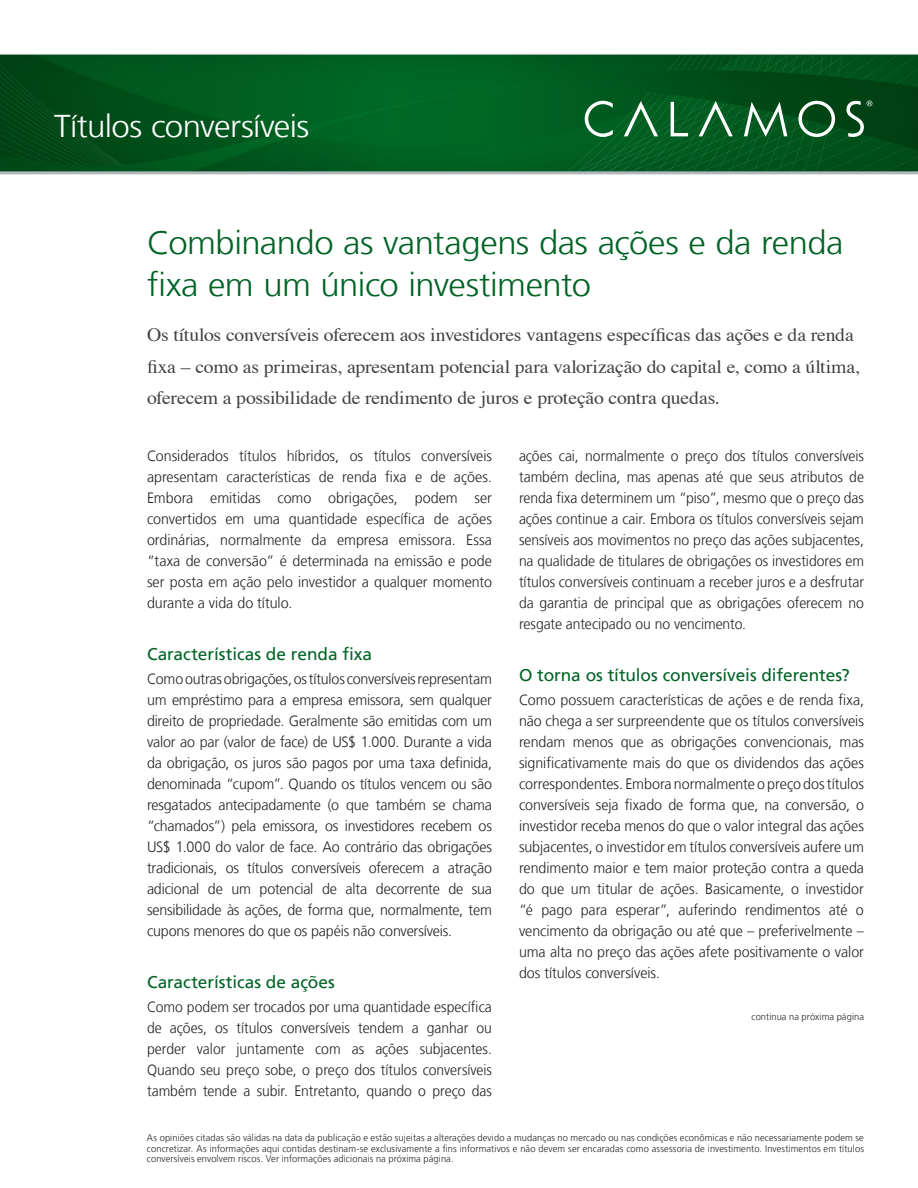
<style>
.page{position:relative;width:918px;height:1188px;background:#fff}
.page>*{position:absolute;margin:0;border:0;box-sizing:border-box;transform-origin:0 0}
.t1{font:300 33px/42px "Frutiger LT";letter-spacing:-.015em;color:#006325;scale:1.05 1}
.t2{font:300 31.5px "Frutiger LT";letter-spacing:-.02em;color:#fff;scale:1.05 1}
.t3{font:18.75px/31.5px "Times";letter-spacing:-.01em;color:#414142;scale:1.05 1}
.t4{font:17.25px "Frutiger LT";letter-spacing:-.005em;color:#006325}
.t5{font:300 15px/21px "Frutiger LT";letter-spacing:-.005em;color:#231f20;text-align:justify;scale:.95 1}
.t6{font:300 15px/21px "Frutiger LT";letter-spacing:-.005em;color:#231f20;text-align:justify;scale:.93 1}
.t7{font:300 9.75px/10.5px "Frutiger LT";letter-spacing:.01em;color:#231f20;text-align:justify;scale:.95 1}
</style>
<div class="page">
<svg style="left:0;top:174px;width:918px;height:1px"></svg>
<svg style="left:0;top:55px;width:267px;height:116px;background:#00501a"></svg>
<hr style="left:0;top:171px;width:918px;height:3px;background:#b1b8bc">
<hr style="left:0;top:54px;width:918px;height:1px;background:#b1b8bc">
<svg style="left:267px;top:54px;width:651px;height:118px;background:#095f26"></svg>
<h2 class="t2" style="left:54px;top:108px;width:245px">Títulos conversíveis</h2>
<h1 class="t1" style="left:147px;top:222px;width:665px">Combinando as vantagens das ações e da renda fixa em um único investimento</h1>
<p class="t3" style="left:147px;top:318px;width:680px">Os títulos conversíveis oferecem aos investidores vantagens específicas das ações e da renda fixa – como as primeiras, apresentam potencial para valorização do capital e, como a última, oferecem a possibilidade de rendimento de juros e proteção contra quedas.</p>
<p class="t5" style="left:147px;top:446px;width:365px">Considerados títulos híbridos, os títulos conversíveis apresentam características de renda fixa e de ações.<br>Embora emitidas como obrigações, podem ser convertidos em uma quantidade específica de ações ordinárias, normalmente da empresa emissora. Essa “taxa de conversão” é determinada na emissão e pode ser posta em ação pelo investidor a qualquer momento durante a vida do título.</p>
<p class="t4" style="left:147px;top:644px;width:227px">Características de renda fixa</p>
<p class="t5" style="left:147px;top:669px;width:365px">Como outras obrigações, os títulos conversíveis representam um empréstimo para a empresa emissora, sem qualquer direito de propriedade. Geralmente são emitidas com um valor ao par (valor de face) de US$ 1.000. Durante a vida da obrigação, os juros são pagos por uma taxa definida, denominada “cupom”. Quando os títulos vencem ou são resgatados antecipadamente (o que também se chama “chamados”) pela emissora, os investidores recebem os US$ 1.000 do valor de face. Ao contrário das obrigações tradicionais, os títulos conversíveis oferecem a atração adicional de um potencial de alta decorrente de sua sensibilidade às ações, de forma que, normalmente, tem cupons menores do que os papéis não conversíveis.</p>
<p class="t4" style="left:147px;top:972px;width:190px">Características de ações</p>
<p class="t6" style="left:147px;top:997px;width:372px">Como podem ser trocados por uma quantidade específica de ações, os títulos conversíveis tendem a ganhar ou perder valor juntamente com as ações subjacentes.<br>Quando seu preço sobe, o preço dos títulos conversíveis também tende a subir. Entretanto, quando o preço das</p>
<p class="t6" style="left:519px;top:446px;width:372px">ações cai, normalmente o preço dos títulos conversíveis também declina, mas apenas até que seus atributos de renda fixa determinem um “piso”, mesmo que o preço das ações continue a cair. Embora os títulos conversíveis sejam sensíveis aos movimentos no preço das ações subjacentes, na qualidade de titulares de obrigações os investidores em títulos conversíveis continuam a receber juros e a desfrutar da garantia de principal que as obrigações oferecem no resgate antecipado ou no vencimento.</p>
<p class="t4" style="left:519px;top:665px;width:332px">O torna os títulos conversíveis diferentes?</p>
<p class="t5" style="left:519px;top:690px;width:365px">Como possuem características de ações e de renda fixa, não chega a ser surpreendente que os títulos conversíveis rendam menos que as obrigações convencionais, mas significativamente mais do que os dividendos das ações correspondentes. Embora normalmente o preço dos títulos conversíveis seja fixado de forma que, na conversão, o investidor receba menos do que o valor integral das ações subjacentes, o investidor em títulos conversíveis aufere um rendimento maior e tem maior proteção contra a queda do que um titular de ações. Basicamente, o investidor “é pago para esperar”, auferindo rendimentos até o vencimento da obrigação ou até que – preferivelmente – uma alta no preço das ações afete positivamente o valor dos títulos conversíveis.</p>
<p class="t7" style="left:752px;top:1012px;width:120px">continua na próxima página</p>
<p class="t7" style="left:147px;top:1133px;width:756px">As opiniões citadas são válidas na data da publicação e estão sujeitas a alterações devido a mudanças no mercado ou nas condições econômicas e não necessariamente podem se concretizar. As informações aqui contidas destinam-se exclusivamente a fins informativos e não devem ser encaradas como assessoria de investimento. Investimentos em títulos conversíveis envolvem riscos. Ver informações adicionais na próxima página.</p>
</div>
